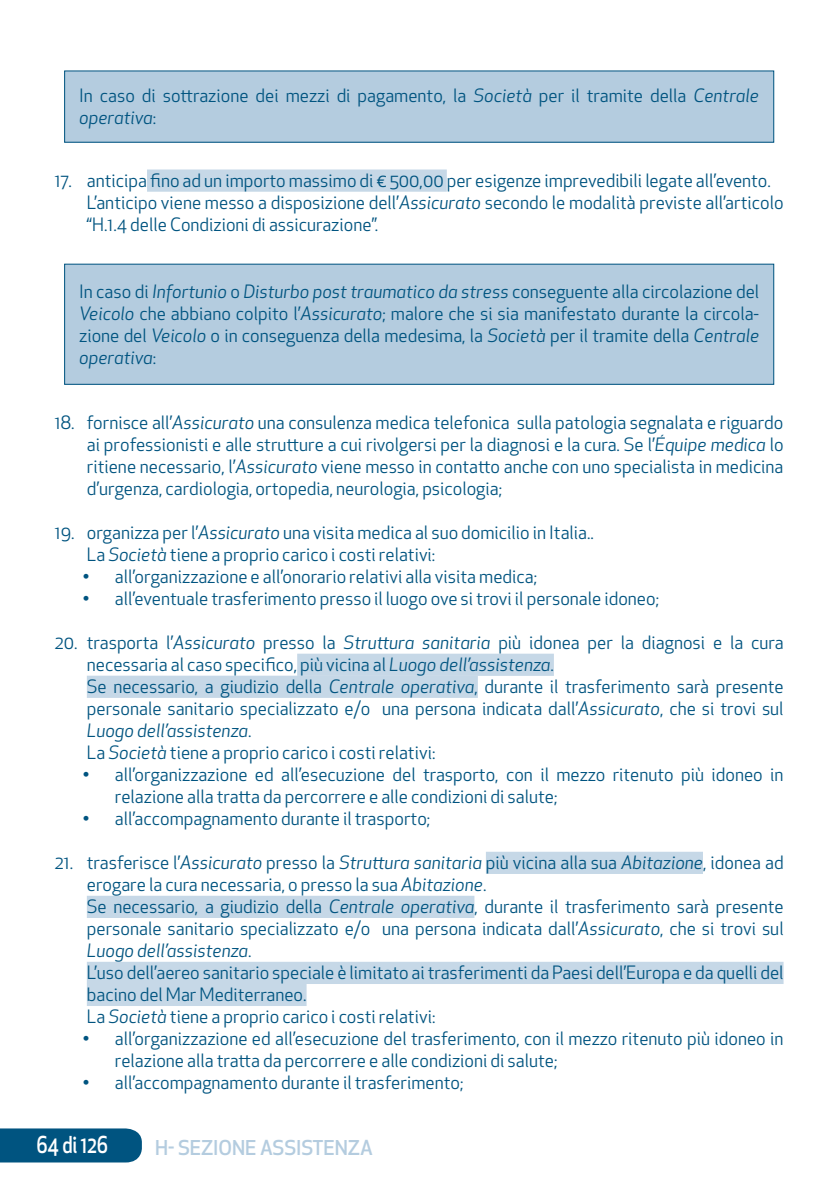
<style>
.page{position:relative;width:840px;height:1191px;background:#fff}
.page>*{position:absolute;margin:0;border:0;box-sizing:border-box;transform-origin:0 0}
.t1{font:500 22.8px "Apex New";letter-spacing:-.01em;color:#fff;scale:.83 1}
.t2{font:500 20px "Apex New";letter-spacing:-.005em;color:#b4ccdf}
.t3{font:18px/22px "Apex New";color:#005480}
.s1{font-style:italic}
</style>
<div class="page">
<div style="left:0;top:1128px;width:142px;height:34px;background:#005480"></div>
<div style="left:147px;top:169px;width:299px;height:23px;background:#c6d8e7"></div>
<div style="left:297px;top:653px;width:256px;height:23px;background:#c6d8e7"></div>
<div style="left:87px;top:675px;width:390px;height:23px;background:#c6d8e7"></div>
<div style="left:485px;top:851px;width:217px;height:23px;background:#c6d8e7"></div>
<div style="left:87px;top:895px;width:387px;height:23px;background:#c6d8e7"></div>
<div style="left:87px;top:961px;width:696px;height:23px;background:#c6d8e7"></div>
<div style="left:87px;top:983px;width:219px;height:23px;background:#c6d8e7"></div>
<div style="left:65px;top:71px;width:708px;height:71px;background:#b4ccdf"></div>
<div style="left:64px;top:71px;width:709px;height:72px;border:1px solid #005480"></div>
<div style="left:65px;top:264px;width:708px;height:120px;background:#b4ccdf"></div>
<div style="left:64px;top:264px;width:709px;height:121px;border:1px solid #005480"></div>
<p class="t3" style="left:79px;top:85px;width:681px">In caso di sottrazione dei mezzi di pagamento, la <span class="s1">Società</span> per il tramite della <span class="s1">Centrale operativa</span>:</p>
<p class="t3" style="left:87px;top:169px;width:697px;text-indent:-32px">17. anticipa fino ad un importo massimo di € 500,00 per esigenze imprevedibili legate all’evento.<br>L’anticipo viene messo a disposizione dell’<span class="s1">Assicurato</span> secondo le modalità previste all’articolo “H.1.4 delle Condizioni di assicurazione”.</p>
<p class="t3" style="left:79px;top:280px;width:681px;text-align:justify">In caso di <span class="s1">Infortunio</span> o <span class="s1">Disturbo post traumatico da stress</span> conseguente alla circolazione del <span class="s1">Veicolo</span> che abbiano colpito l’<span class="s1">Assicurato</span>; malore che si sia manifestato durante la circola&shy;zione del <span class="s1">Veicolo</span> o in conseguenza della medesima, la <span class="s1">Società</span> per il tramite della <span class="s1">Centrale operativa</span>:</p>
<p class="t3" style="left:87px;top:411px;width:698px;text-align:justify;text-indent:-32px">18. fornisce all’<span class="s1">Assicurato</span> una consulenza medica telefonica sulla patologia segnalata e riguardo ai professionisti e alle strutture a cui rivolgersi per la diagnosi e la cura. Se l’<span class="s1">Équipe medica</span> lo ritiene necessario, l’<span class="s1">Assicurato</span> viene messo in contatto anche con uno specialista in medicina d’urgenza, cardiologia, ortopedia, neurologia, psicologia;</p>
<p class="t3" style="left:87px;top:521px;width:508px;text-indent:-32px">19. organizza per l’<span class="s1">Assicurato</span> una visita medica al suo domicilio in Italia..<br>La <span class="s1">Società</span> tiene a proprio carico i costi relativi:</p>
<p class="t3" style="left:83px;top:565px;width:455px">• all’organizzazione e all’onorario relativi alla visita medica;</p>
<p class="t3" style="left:83px;top:587px;width:577px">• all’eventuale trasferimento presso il luogo ove si trovi il personale idoneo;</p>
<p class="t3" style="left:87px;top:631px;width:697px;text-indent:-32px">20. trasporta l’<span class="s1">Assicurato</span> presso la <span class="s1">Struttura sanitaria</span> più idonea per la diagnosi e la cura necessaria al caso specifico, più vicina al <span class="s1">Luogo dell’assistenza</span>.<br>Se necessario, a giudizio della <span class="s1">Centrale operativa</span>, durante il trasferimento sarà presente personale sanitario specializzato e/o una persona indicata dall’<span class="s1">Assicurato</span>, che si trovi sul <span class="s1">Luogo dell’assistenza</span>.<br>La <span class="s1">Società</span> tiene a proprio carico i costi relativi:</p>
<p class="t3" style="left:115px;top:763px;width:669px;text-indent:-32px">• all’organizzazione ed all’esecuzione del trasporto, con il mezzo ritenuto più idoneo in relazione alla tratta da percorrere e alle condizioni di salute;</p>
<p class="t3" style="left:83px;top:807px;width:349px">• all’accompagnamento durante il trasporto;</p>
<p class="t3" style="left:87px;top:851px;width:698px;text-indent:-32px">21. trasferisce l’<span class="s1">Assicurato</span> presso la <span class="s1">Struttura sanitaria</span> più vicina alla sua <span class="s1">Abitazione</span>, idonea ad erogare la cura necessaria, o presso la sua <span class="s1">Abitazione</span>.<br>Se necessario, a giudizio della <span class="s1">Centrale operativa</span>, durante il trasferimento sarà presente personale sanitario specializzato e/o una persona indicata dall’<span class="s1">Assicurato</span>, che si trovi sul <span class="s1">Luogo dell’assistenza</span>.<br>L’uso dell’aereo sanitario speciale è limitato ai trasferimenti da Paesi dell’Europa e da quelli del bacino del Mar Mediterraneo.<br>La <span class="s1">Società</span> tiene a proprio carico i costi relativi:</p>
<p class="t3" style="left:115px;top:1027px;width:669px;text-indent:-32px">• all’organizzazione ed all’esecuzione del trasferimento, con il mezzo ritenuto più idoneo in relazione alla tratta da percorrere e alle condizioni di salute;</p>
<p class="t3" style="left:83px;top:1071px;width:382px">• all’accompagnamento durante il trasferimento;</p>
<p class="t1" style="left:36px;top:1129px;width:88px">64 di 126</p>
<p class="t2" style="left:155px;top:1134px;width:219px">H- SEZIONE ASSISTENZA</p>
</div>
